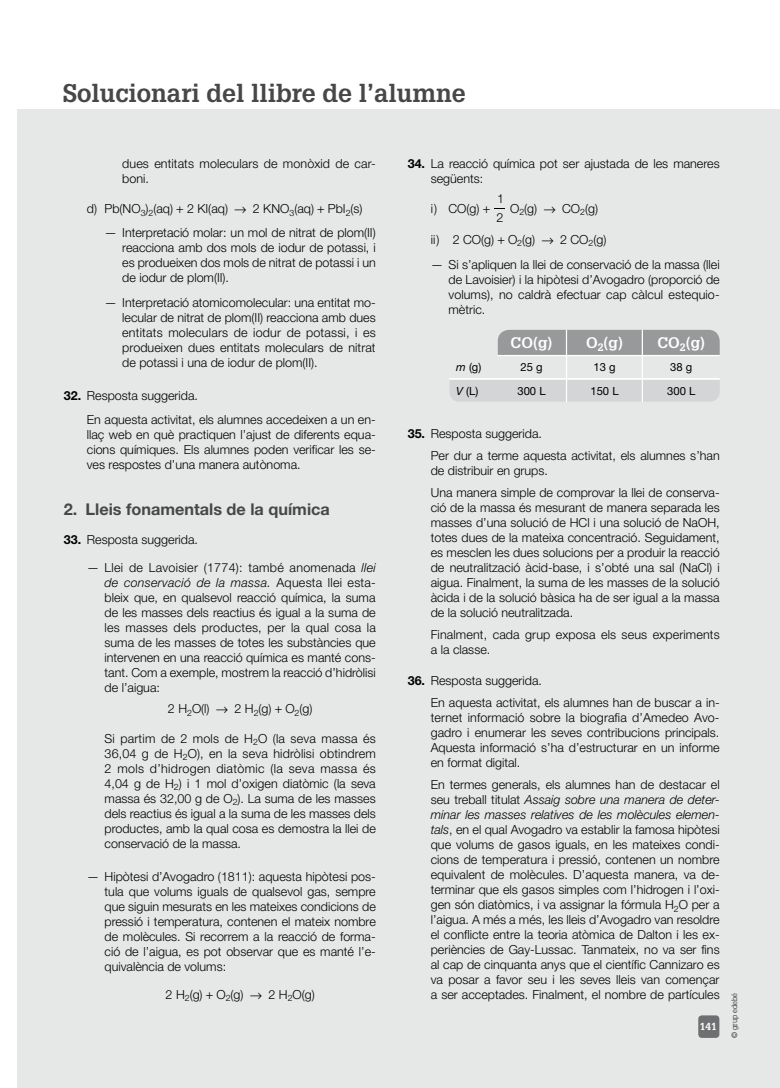
<style>
.page{position:relative;width:780px;height:1088px;background:#fff}
.page>*{position:absolute;margin:0;border:0;box-sizing:border-box;transform-origin:0 0}
.t1{font:700 25px "Glypha LT Std";color:#474749}
.t2{font:700 16.25px "Helvetica Neue LT Std";color:#474749}
.t3{font:700 15px "Glypha LT Std";color:#fff}
.t4{font:300 12.5px/15px "Helvetica Neue LT Std";color:#000}
.t5{font:11.25px "Helvetica Neue LT Std";color:#000}
.t6{font:700 10px "Glypha LT Std";color:#fff}
.t7{font:300 7.5px "Glypha LT Std";color:#000}
.s1{font-weight:700}
.s2{font-style:italic}
</style>
<div class="page">
<div style="left:18px;top:110px;width:762px;height:978px;background:#e6e7e7"></div>
<div style="left:449px;top:379px;width:270px;height:23px;background:#d4d5d6"></div>
<div style="left:498px;top:330px;width:221px;height:25px;background:#98999b"></div>
<hr style="left:497px;top:355px;width:222px;height:1px;background:#fff">
<hr style="left:449px;top:378px;width:270px;height:1px;background:#fff">
<hr style="left:566px;top:330px;width:1px;height:72px;background:#fff">
<hr style="left:641px;top:330px;width:2px;height:72px;background:#fff">
<div style="left:698px;top:1015px;width:21px;height:23px;background:#6e6f71;border-radius:4px"></div>
<h1 class="t1" style="left:63px;top:77px;width:404px">Solucionari del llibre de l’alumne</h1>
<p class="t4" style="left:122px;top:156px;width:255px">dues entitats moleculars de monòxid de car&shy;boni.</p>
<p class="t4" style="left:87px;top:201px;width:277px">d) Pb(NO<sub>3</sub>)<sub>2</sub>(aq) 2 KI(aq) → 2 KNO<sub>3</sub>(aq) PbI<sub>2</sub>(s)</p>
<p class="t4" style="left:122px;top:225px;width:255px;text-align:justify;text-indent:-18px">— Interpretació molar: un mol de nitrat de plom(II) reacciona amb dos mols de iodur de potassi, i es produeixen dos mols de nitrat de potassi i un de iodur de plom(II).</p>
<p class="t4" style="left:122px;top:294px;width:255px;text-align:justify;text-indent:-18px">— Interpretació atomicomolecular: una entitat mo&shy;lecular de nitrat de plom(II) reacciona amb dues entitats moleculars de iodur de potassi, i es produeixen dues entitats moleculars de nitrat de potassi i una de iodur de plom(II).</p>
<p class="t4" style="left:87px;top:383px;width:290px;line-height:24.2px;text-indent:-23px"><span class="s1">32.</span> Resposta suggerida.<br>En aquesta activitat, els alumnes accedeixen a un en-</p>
<p class="t4" style="left:87px;top:427px;width:290px;text-align:justify">llaç web en què practiquen l’ajust de diferents equa&shy;cions químiques. Els alumnes poden verificar les se&shy;ves respostes d’una manera autònoma.</p>
<h2 class="t2" style="left:64px;top:499px;width:267px">2. Lleis fonamentals de la química</h2>
<p class="t4" style="left:64px;top:532px;width:136px"><span class="s1">33.</span> Resposta suggerida.</p>
<p class="t4" style="left:105px;top:560px;width:273px;text-indent:-18px">— Llei de Lavoisier (1774): també anomenada <span class="s2">llei de conservació de la massa.</span> Aquesta llei esta&shy;bleix que, en qualsevol reacció química, la suma de les masses dels reactius és igual a la suma de les masses dels productes, per la qual cosa la suma de les masses de totes les substàncies que intervenen en una reacció química es manté cons&shy;tant. Com a exemple, mostrem la reacció d’hidròlisi de l’aigua:</p>
<p class="t4" style="left:168px;top:701px;width:146px">2 H<sub>2</sub>O(l) → 2 H<sub>2</sub>(g) O<sub>2</sub>(g)</p>
<p class="t4" style="left:105px;top:730px;width:273px;text-align:justify">Si partim de 2 mols de H<sub>2</sub>O (la seva massa és 36,04 g de H<sub>2</sub>O), en la seva hidròlisi obtindrem 2 mols d’hidrogen diatòmic (la seva massa és 4,04 g de H<sub>2</sub>) i 1 mol d’oxigen diatòmic (la seva massa és 32,00 g de O<sub>2</sub>). La suma de les masses dels reactius és igual a la suma de les masses dels productes, amb la qual cosa es demostra la llei de conservació de la massa.</p>
<p class="t4" style="left:105px;top:868px;width:273px;text-indent:-18px">— Hipòtesi d’Avogadro (1811): aquesta hipòtesi pos&shy;tula que volums iguals de qualsevol gas, sempre que siguin mesurats en les mateixes condicions de pressió i temperatura, contenen el mateix nombre de molècules. Si recorrem a la reacció de forma&shy;ció de l’aigua, es pot observar que es manté l’e&shy;quivalència de volums:</p>
<p class="t4" style="left:165px;top:986px;width:151px">2 H<sub>2</sub>(g) O<sub>2</sub>(g) → 2 H<sub>2</sub>O(g)</p>
<p class="t4" style="left:431px;top:156px;width:290px;text-indent:-23px"><span class="s1">34.</span> La reacció química pot ser ajustada de les maneres següents:</p>
<p class="t4" style="left:431px;top:200px;width:50px">i) CO(g)</p>
<p class="t4" style="left:496px;top:189px;width:9px;line-height:19px">1<br>2</p>
<p class="t4" style="left:510px;top:200px;width:89px">O<sub>2</sub>(g) → CO<sub>2</sub>(g)</p>
<p class="t4" style="left:431px;top:231px;width:177px">ii) 2 CO(g) O<sub>2</sub>(g) → 2 CO<sub>2</sub>(g)</p>
<p class="t4" style="left:448px;top:257px;width:273px;text-align:justify;text-indent:-18px">— Si s’apliquen la llei de conservació de la massa (llei de Lavoisier) i la hipòtesi d’Avogadro (proporció de volums), no caldrà efectuar cap càlcul estequio&shy;mètric.</p>
<p class="t3" style="left:510px;top:333px;width:43px">CO(g)</p>
<p class="t5" style="left:456px;top:361px;width:26px"><span class="s2">m</span> (g)</p>
<p class="t5" style="left:520px;top:361px;width:24px">25 g</p>
<p class="t5" style="left:456px;top:384px;width:24px"><span class="s2">V</span> (L)</p>
<p class="t5" style="left:517px;top:384px;width:30px">300 L</p>
<p class="t3" style="left:586px;top:333px;width:38px">O<sub>2</sub>(g)</p>
<p class="t3" style="left:657px;top:333px;width:49px">CO<sub>2</sub>(g)</p>
<p class="t5" style="left:593px;top:361px;width:24px">13 g</p>
<p class="t5" style="left:670px;top:361px;width:24px">38 g</p>
<p class="t5" style="left:590px;top:384px;width:30px">150 L</p>
<p class="t5" style="left:667px;top:384px;width:30px">300 L</p>
<p class="t4" style="left:431px;top:422px;width:290px;line-height:22.1px;text-indent:-23px"><span class="s1">35.</span> Resposta suggerida.<br>Per dur a terme aquesta activitat, els alumnes s’han</p>
<p class="t4" style="left:431px;top:459px;width:290px;line-height:22.1px">de distribuir en grups.<br>Una manera simple de comprovar la llei de conserva-</p>
<p class="t4" style="left:431px;top:500px;width:290px;text-align:justify">ció de la massa és mesurant de manera separada les masses d’una solució de HCl i una solució de NaOH, totes dues de la mateixa concentració. Seguidament, es mesclen les dues solucions per a produir la reacció de neutralització àcid-base, i s’obté una sal (NaCl) i aigua. Finalment, la suma de les masses de la solució àcida i de la solució bàsica ha de ser igual a la massa de la solució neutralitzada.</p>
<p class="t4" style="left:431px;top:627px;width:290px">Finalment, cada grup exposa els seus experiments a la classe.</p>
<p class="t4" style="left:431px;top:669px;width:290px;line-height:22.1px;text-indent:-23px"><span class="s1">36.</span> Resposta suggerida.<br>En aquesta activitat, els alumnes han de buscar a in-</p>
<p class="t4" style="left:431px;top:710px;width:290px;text-align:justify">ternet informació sobre la biografia d’Amedeo Avo&shy;gadro i enumerar les seves contribucions principals.<br>Aquesta informació s’ha d’estructurar en un informe en format digital.</p>
<p class="t4" style="left:431px;top:777px;width:290px;text-align:justify">En termes generals, els alumnes han de destacar el seu treball titulat <span class="s2">Assaig sobre una manera de deter&shy;minar les masses relatives de les molècules elemen&shy;tals</span>, en el qual Avogadro va establir la famosa hipòtesi que volums de gasos iguals, en les mateixes condi&shy;cions de temperatura i pressió, contenen un nombre equivalent de molècules. D’aquesta manera, va de&shy;terminar que els gasos simples com l’hidrogen i l’oxi&shy;gen són diatòmics, i va assignar la fórmula H<sub>2</sub>O per a l’aigua. A més a més, les lleis d’Avogadro van resoldre el conflicte entre la teoria atòmica de Dalton i les ex&shy;periències de Gay-Lussac. Tanmateix, no va ser fins al cap de cinquanta anys que el científic Cannizaro es va posar a favor seu i les seves lleis van començar a ser acceptades. Finalment, el nombre de partícules</p>
<p class="t6" style="left:700px;top:1020px;width:18px">141</p>
<p class="t7" style="left:730px;top:1038px;width:46px;rotate:-90deg">© grup edebé</p>
</div>
